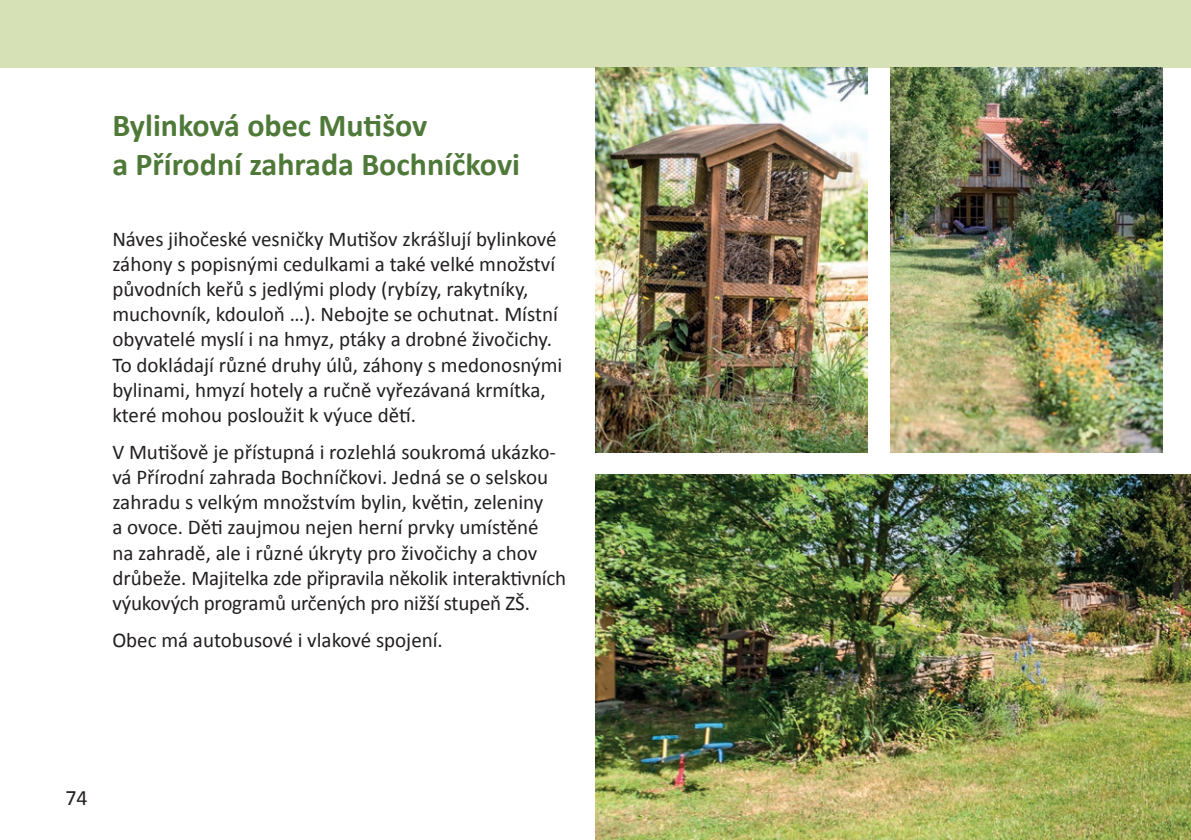
<style>
.page{position:relative;width:1191px;height:840px;background:#fff}
.page>*{position:absolute;margin:0;border:0;box-sizing:border-box;transform-origin:0 0}
.t1{font:700 32px/38.4px "Calibri";color:#4f7938}
.t2{font:22px "Calibri";color:#231f20}
.t3{font:21px/25.2px "Calibri";color:#231f20}
</style>
<div class="page">
<div style="left:0;top:0;width:1191px;height:67px;background:#d7e1b6"></div>
<img style="left:595px;top:474px;width:596px;height:365px">
<img style="left:595px;top:67px;width:272px;height:385px">
<img style="left:890px;top:67px;width:272px;height:385px">
<h1 class="t1" style="left:112px;top:106px;width:409px">Bylinková obec Mutišov<br>a Přírodní zahrada Bochníčkovi</h1>
<p class="t3" style="left:112px;top:226px;width:451px">Náves jihočeské vesničky Mutišov zkrášlují bylinkové záhony s popisnými cedulkami a také velké množství původních keřů s jedlými plody (rybízy, rakytníky, muchovník, kdouloň …). Nebojte se ochutnat. Místní obyvatelé myslí i na hmyz, ptáky a drobné živočichy.<br>To dokládají různé druhy úlů, záhony s medonosnými bylinami, hmyzí hotely a ručně vyřezávaná krmítka, které mohou posloužit k výuce dětí.</p>
<p class="t3" style="left:112px;top:439px;width:455px">V Mutišově je přístupná i rozlehlá soukromá ukázko&shy;vá Přírodní zahrada Bochníčkovi. Jedná se o selskou zahradu s velkým množstvím bylin, květin, zeleniny<br>a ovoce. Děti zaujmou nejen herní prvky umístěné<br>na zahradě, ale i různé úkryty pro živočichy a chov drůbeže. Majitelka zde připravila několik interaktivních výukových programů určených pro nižší stupeň ZŠ.</p>
<p class="t3" style="left:112px;top:626px;width:332px">Obec má autobusové i vlakové spojení.</p>
<p class="t2" style="left:65px;top:783px;width:24px">74</p>
</div>
